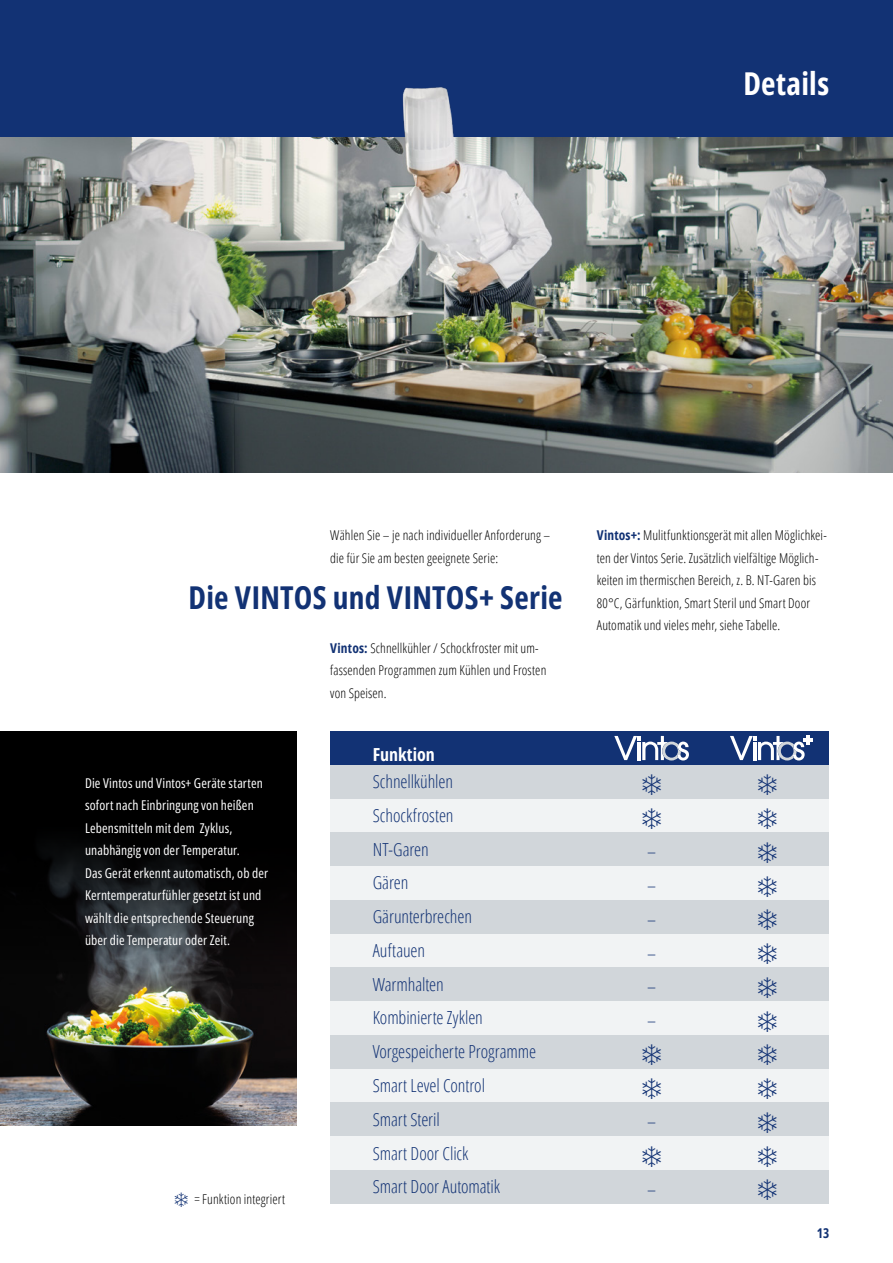
<style>
.page{position:relative;width:893px;height:1263px;background:#fff}
.page>*{position:absolute;margin:0;border:0;box-sizing:border-box;transform-origin:0 0}
.t1{font:700 31.5px "Open Sans Condensed";letter-spacing:.01em;color:#123274}
.t2{font:700 31.5px "Open Sans Condensed";letter-spacing:.01em;color:#fff}
.t3{font:300 condensed 18px/33.8px "Open Sans";letter-spacing:-.005em;color:#123274;text-align:justify}
.t4{font:700 18px "Open Sans Condensed";color:#fff}
.t5{font:300 condensed 13.5px/22.5px "Open Sans";letter-spacing:.01em;color:#000}
.t6{font:13.5px/22.5px "Open Sans Condensed";letter-spacing:.01em;color:#fff}
.t7{font:700 13.5px "Open Sans Condensed";color:#123274}
.s1{font-family:"Open Sans Condensed";font-weight:700;font-stretch:normal;color:#123274}
</style>
<div class="page">
<div style="left:0;top:0;width:893px;height:138px;background:#123274"></div>
<img style="left:0;top:87px;width:893px;height:385px">
<div style="left:330px;top:731px;width:499px;height:34px;background:#123274"></div>
<div style="left:330px;top:765px;width:499px;height:34px;background:#d1d6da"></div>
<div style="left:330px;top:799px;width:499px;height:33px;background:#f1f3f4"></div>
<div style="left:330px;top:832px;width:499px;height:34px;background:#d1d6da"></div>
<div style="left:330px;top:866px;width:499px;height:34px;background:#f1f3f4"></div>
<div style="left:330px;top:900px;width:499px;height:34px;background:#d1d6da"></div>
<div style="left:330px;top:934px;width:499px;height:33px;background:#f1f3f4"></div>
<div style="left:330px;top:967px;width:499px;height:34px;background:#d1d6da"></div>
<div style="left:330px;top:1001px;width:499px;height:34px;background:#f1f3f4"></div>
<div style="left:330px;top:1035px;width:499px;height:34px;background:#d1d6da"></div>
<div style="left:330px;top:1069px;width:499px;height:33px;background:#f1f3f4"></div>
<div style="left:330px;top:1102px;width:499px;height:34px;background:#d1d6da"></div>
<div style="left:330px;top:1136px;width:499px;height:34px;background:#f1f3f4"></div>
<div style="left:330px;top:1170px;width:499px;height:34px;background:#d1d6da"></div>
<svg style="left:730px;top:736px;width:82px;height:24px"></svg>
<svg style="left:614px;top:736px;width:75px;height:24px"></svg>
<img style="left:0;top:978px;width:296px;height:147px">
<svg style="left:0;top:731px;width:296px;height:247px;background:#0b0c0d"></svg>
<h1 class="t2" style="left:743px;top:62px;width:87px">Details</h1>
<p class="t5" style="left:330px;top:523px;width:221px">Wählen Sie – je nach individueller Anforderung – die für Sie am besten geeignete Serie:</p>
<h1 class="t1" style="left:189px;top:576px;width:376px">Die VINTOS und VINTOS+ Serie</h1>
<p class="t5" style="left:330px;top:636px;width:218px"><span class="s1">Vintos:</span> Schnellkühler / Schockfroster mit um&shy;fassenden Programmen zum Kühlen und Frosten von Speisen.</p>
<p class="t6" style="left:85px;top:771px;width:185px">Die Vintos und Vintos+ Geräte starten sofort nach Einbringung von heißen Lebensmitteln mit dem Zyklus, unabhängig von der Temperatur.<br>Das Gerät erkennt automatisch, ob der Kerntemperaturfühler gesetzt ist und wählt die entsprechende Steuerung über die Temperatur oder Zeit.</p>
<p class="t5" style="left:194px;top:1187px;width:92px">= Funktion integriert</p>
<h2 class="t4" style="left:373px;top:742px;width:64px">Funktion</h2>
<h2 class="t3" style="left:373px;top:764px;width:165px;text-align:left">Schnellkühlen<br>Schockfrosten<br>NT-Garen<br>Gären<br>Gärunterbrechen<br>Auftauen<br>Warmhalten<br>Kombinierte Zyklen<br>Vorgespeicherte Programme<br>Smart Level Control<br>Smart Steril<br>Smart Door Click<br>Smart Door Automatik</h2>
<p class="t5" style="left:597px;top:523px;width:232px"><span class="s1">Vintos+:</span> Mulitfunktionsgerät mit allen Möglichkei&shy;ten der Vintos Serie. Zusätzlich vielfältige Möglich&shy;keiten im thermischen Bereich, z. B. NT-Garen bis 80°C, Gärfunktion, Smart Steril und Smart Door Automatik und vieles mehr, siehe Tabelle.</p>
<h2 class="t3" style="left:647px;top:834px;width:10px">– – – – – –</h2>
<h2 class="t3" style="left:647px;top:1104px;width:10px">–</h2>
<h2 class="t3" style="left:647px;top:1172px;width:10px">–</h2>
<p class="t7" style="left:817px;top:1223px;width:14px">13</p>
</div>
